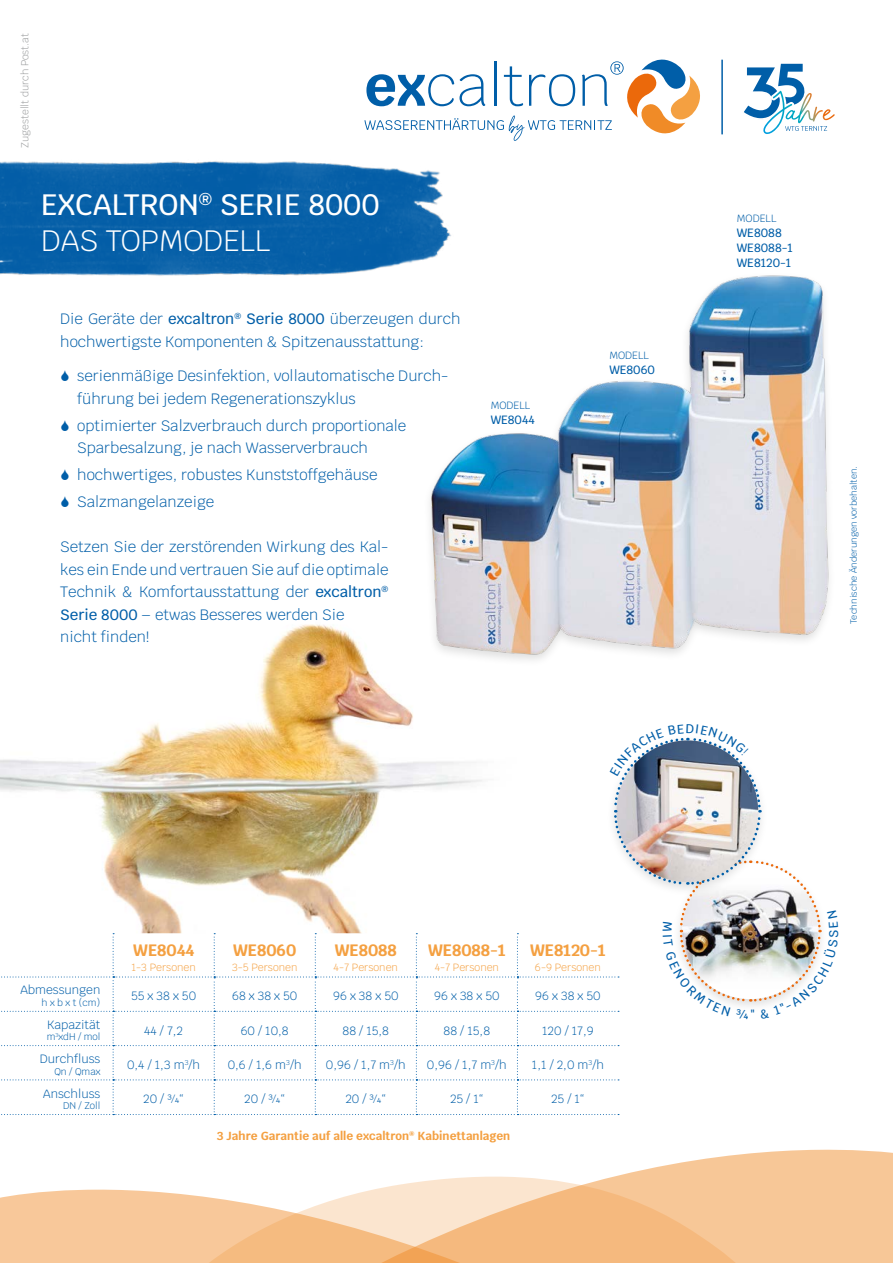
<style>
.page{position:relative;width:893px;height:1263px;background:#fff}
.page>*{position:absolute;margin:0;border:0;box-sizing:border-box;transform-origin:0 0}
.t1{font:500 29.55px/36px "Krub";color:#fff}
.t2{font:700 16.5px "Krub";color:#f4a041}
.t3{font:300 15px/22.5px "Krub";color:#005ea8}
.t4{font:300 12px "Krub";color:#005ea8}
.t5{font:500 12px/15px "Krub";color:#005ea8}
.t6{font:700 11.7px "Krub";color:#f4a041}
.t7{font:300 10.5px "Krub";color:#f4a041}
.t8{font:300 10.5px "Krub";color:#005ea8}
.t9{font:300 10.2px "Krub";color:#9c9e9f}
.t10{font:300 9.6px "Krub";color:#005ea8}
.t11{font:300 9px "Krub";color:#005ea8}
.s1{font-weight:300}
.s2{font-weight:500}
</style>
<div class="page">
<img style="left:430px;top:275px;width:399px;height:385px">
<img style="left:157px;top:616px;width:367px;height:108px">
<svg style="left:382px;top:1149px;width:511px;height:114px;fill:#f7c797"></svg>
<svg style="left:0;top:1188px;width:595px;height:75px"></svg>
<img style="left:0;top:161px;width:467px;height:130px">
<svg style="left:364px;top:59px;width:336px;height:82px"></svg>
<svg style="left:744px;top:64px;width:90px;height:70px"></svg>
<hr style="left:721px;top:60px;width:2px;height:74px;background:#005ea8">
<svg style="left:0;top:724px;width:822px;height:391px"></svg>
<p class="t9" style="left:16px;top:148px;width:116px;rotate:-90deg">Zugestellt durch Post.at</p>
<h1 class="t1" style="left:41px;top:187px;width:340px">EXCALTRON<sup>®</sup> SERIE 8000<br><span class="s1">DAS TOPMODELL</span></h1>
<p class="t3" style="left:60px;top:308px;width:402px">Die Geräte der <span class="s2">excaltron</span><sup>®</sup> <span class="s2">Serie 8000</span> überzeugen durch hochwertigste Komponenten &amp; Spitzenausstattung:</p>
<p class="t3" style="left:77px;top:365px;width:373px">serienmäßige Desinfektion, vollautomatische Durch&shy;führung bei jedem Regenerationszyklus</p>
<p class="t3" style="left:77px;top:414px;width:331px">optimierter Salzverbrauch durch proportionale<br>Sparbesalzung, je nach Wasserverbrauch</p>
<p class="t3" style="left:77px;top:461px;width:302px;line-height:27px">hochwertiges, robustes Kunststoffgehäuse<br>Salzmangelanzeige</p>
<p class="t3" style="left:60px;top:536px;width:330px">Setzen Sie der zerstörenden Wirkung des Kal&shy;kes ein Ende und vertrauen Sie auf die optimale Technik &amp; Komfortausstattung der <span class="s2">excaltron</span><sup>® </sup><span class="s2">Serie 8000</span> – etwas Besseres werden Sie<br>nicht finden!</p>
<p class="t8" style="left:491px;top:397px;width:41px">MODELL</p>
<p class="t5" style="left:491px;top:413px;width:45px">WE8044</p>
<p class="t8" style="left:609px;top:346px;width:41px">MODELL</p>
<p class="t5" style="left:609px;top:362px;width:47px">WE8060</p>
<p class="t8" style="left:737px;top:209px;width:41px">MODELL</p>
<p class="t5" style="left:737px;top:225px;width:58px">WE8088<br>WE8088-1<br>WE8120-1</p>
<p class="t11" style="left:846px;top:624px;width:160px;rotate:-90deg">Technische Änderungen vorbehalten.</p>
<p class="t2" style="left:133px;top:940px;width:62px">WE8044</p>
<p class="t7" style="left:131px;top:958px;width:66px">1-3 Personen</p>
<p class="t2" style="left:233px;top:940px;width:65px">WE8060</p>
<p class="t7" style="left:232px;top:958px;width:67px">3-5 Personen</p>
<p class="t2" style="left:335px;top:940px;width:64px">WE8088</p>
<p class="t7" style="left:334px;top:958px;width:66px">4-7 Personen</p>
<p class="t2" style="left:428px;top:940px;width:79px">WE8088-1</p>
<p class="t7" style="left:435px;top:958px;width:66px">4-7 Personen</p>
<p class="t2" style="left:530px;top:940px;width:77px">WE8120-1</p>
<p class="t7" style="left:535px;top:958px;width:67px">6-9 Personen</p>
<p class="t4" style="left:20px;top:980px;width:81px">Abmessungen</p>
<p class="t10" style="left:42px;top:994px;width:60px">h x b x t (cm)</p>
<p class="t4" style="left:131px;top:986px;width:66px">55 x 38 x 50</p>
<p class="t4" style="left:232px;top:986px;width:67px">68 x 38 x 50</p>
<p class="t4" style="left:333px;top:986px;width:67px">96 x 38 x 50</p>
<p class="t4" style="left:434px;top:986px;width:67px">96 x 38 x 50</p>
<p class="t4" style="left:535px;top:986px;width:67px">96 x 38 x 50</p>
<p class="t4" style="left:47px;top:1014px;width:55px">Kapazität</p>
<p class="t10" style="left:47px;top:1029px;width:55px">m<sup>3</sup>xdH / mol</p>
<p class="t4" style="left:144px;top:1020px;width:40px">44 / 7,2</p>
<p class="t4" style="left:241px;top:1020px;width:50px">60 / 10,8</p>
<p class="t4" style="left:343px;top:1020px;width:48px">88 / 15,8</p>
<p class="t4" style="left:444px;top:1020px;width:48px">88 / 15,8</p>
<p class="t4" style="left:542px;top:1020px;width:53px">120 / 17,9</p>
<p class="t4" style="left:40px;top:1049px;width:62px">Durchfluss</p>
<p class="t10" style="left:54px;top:1063px;width:47px">Qn / Qmax</p>
<p class="t4" style="left:127px;top:1054px;width:74px">0,4 / 1,3 m<sup>3</sup>/h</p>
<p class="t4" style="left:228px;top:1054px;width:75px">0,6 / 1,6 m<sup>3</sup>/h</p>
<p class="t4" style="left:326px;top:1054px;width:81px">0,96 / 1,7 m<sup>3</sup>/h</p>
<p class="t4" style="left:427px;top:1054px;width:81px">0,96 / 1,7 m<sup>3</sup>/h</p>
<p class="t4" style="left:532px;top:1054px;width:74px">1,1 / 2,0 m<sup>3</sup>/h</p>
<p class="t4" style="left:43px;top:1083px;width:59px">Anschluss</p>
<p class="t10" style="left:63px;top:1097px;width:39px">DN / Zoll</p>
<p class="t4" style="left:143px;top:1089px;width:42px">20 / ¾“</p>
<p class="t4" style="left:244px;top:1089px;width:42px">20 / ¾“</p>
<p class="t4" style="left:345px;top:1089px;width:42px">20 / ¾“</p>
<p class="t4" style="left:450px;top:1089px;width:35px">25 / 1“</p>
<p class="t4" style="left:551px;top:1089px;width:35px">25 / 1“</p>
<p class="t6" style="left:217px;top:1129px;width:295px">3 Jahre Garantie auf alle excaltron<sup>®</sup> Kabinettanlagen</p>
</div>
